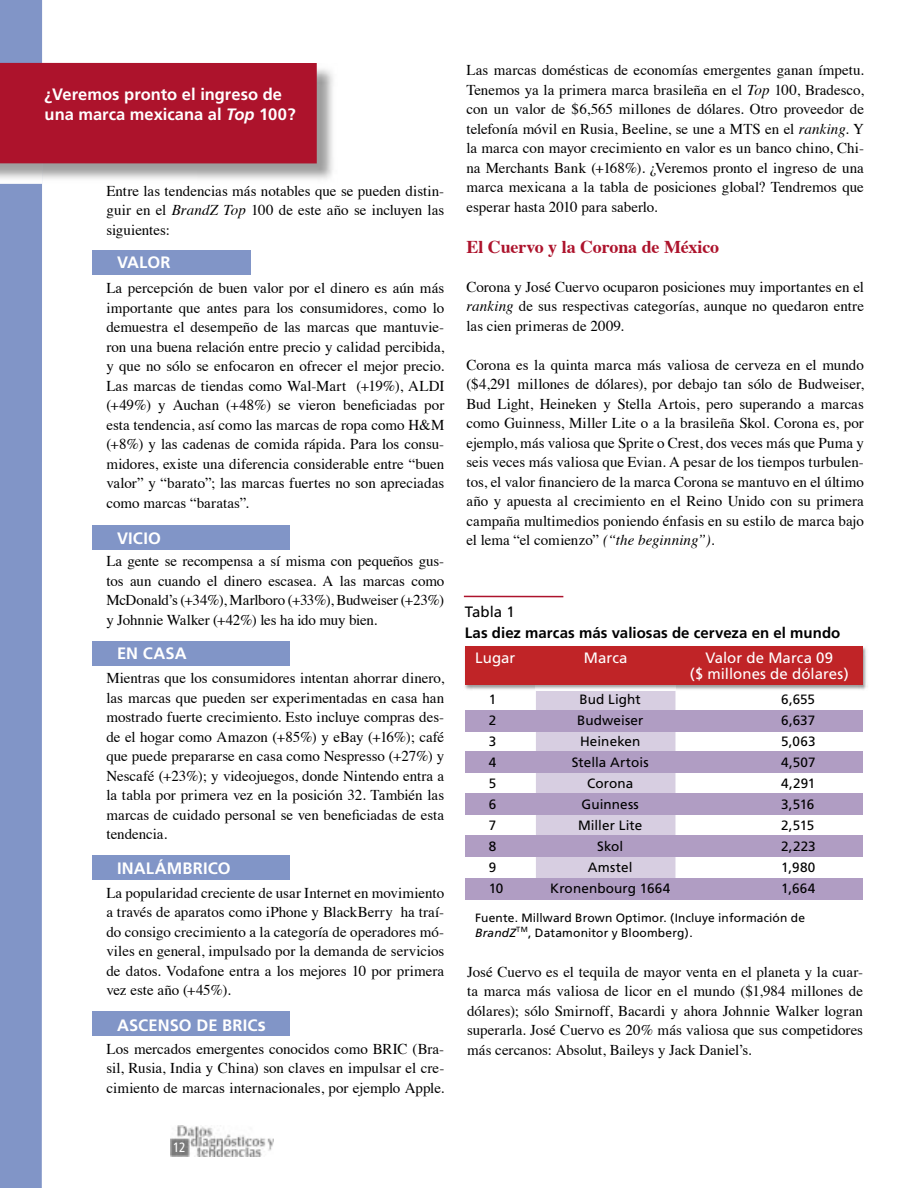
<style>
.page{position:relative;width:918px;height:1188px;background:#fff}
.page>*{position:absolute;margin:0;border:0;box-sizing:border-box;transform-origin:0 0}
.t1{font:700 18px "Times";letter-spacing:-.01em;color:#ad132c}
.t2{font:700 16.5px/19.5px "Frutiger";letter-spacing:.005em;color:#fff}
.t3{font:15px/19.5px "Times";color:#000;text-align:justify}
.t4{font:15px/16.5px "Frutiger";color:#fff;text-align:center}
.t5{font:700 15px "Frutiger";letter-spacing:.005em;color:#000}
.t6{font:15px "Frutiger";color:#000}
.t7{font:13.5px "Frutiger";letter-spacing:.005em;color:#000}
.t8{font:condensed 13.5px "Frutiger";color:#fff}
.t9{font:12px/14.4px "Frutiger";letter-spacing:.01em;color:#000}
.s1{font-style:italic}
.s2{font-size:18px}
</style>
<div class="page">
<img style="left:171px;top:1126px;width:102px;height:30px">
<div style="left:0;top:0;width:42px;height:1188px;background:#8195c7"></div>
<img style="left:42px;top:69px;width:291px;height:112px">
<img style="left:0;top:163px;width:42px;height:21px">
<div style="left:0;top:63px;width:317px;height:100px;background:#ad132c"></div>
<div style="left:92px;top:250px;width:159px;height:24px;background:#8195c7"></div>
<div style="left:92px;top:525px;width:198px;height:25px;background:#8195c7"></div>
<div style="left:92px;top:641px;width:198px;height:25px;background:#8195c7"></div>
<div style="left:92px;top:855px;width:198px;height:25px;background:#8195c7"></div>
<div style="left:92px;top:1012px;width:198px;height:24px;background:#8195c7"></div>
<div style="left:465px;top:710px;width:398px;height:21px;background:#b09dc3"></div>
<div style="left:465px;top:751px;width:398px;height:21px;background:#b09dc3"></div>
<div style="left:465px;top:793px;width:398px;height:21px;background:#b09dc3"></div>
<div style="left:465px;top:836px;width:398px;height:21px;background:#b09dc3"></div>
<div style="left:465px;top:878px;width:398px;height:21px;background:#b09dc3"></div>
<div style="left:536px;top:691px;width:139px;height:209px;background:#d7cee1"></div>
<div style="left:536px;top:710px;width:139px;height:21px;background:#b09dc3"></div>
<div style="left:536px;top:751px;width:139px;height:21px;background:#b09dc3"></div>
<div style="left:536px;top:793px;width:139px;height:21px;background:#b09dc3"></div>
<div style="left:536px;top:836px;width:139px;height:21px;background:#b09dc3"></div>
<div style="left:536px;top:878px;width:139px;height:21px;background:#b09dc3"></div>
<img style="left:465px;top:646px;width:403px;height:44px">
<img style="left:536px;top:685px;width:139px;height:5px">
<div style="left:465px;top:647px;width:398px;height:38px;background:#c02427"></div>
<hr style="left:464px;top:596px;width:99px;height:1px;background:#ad132c">
<p class="t2" style="left:45px;top:85px;width:253px">¿Veremos pronto el ingreso de una marca mexicana al <span class="s1">Top</span> 100?</p>
<p class="t3" style="left:106px;top:180px;width:340px">Entre las tendencias más notables que se pueden distin&shy;guir en el <span class="s1">BrandZ Top</span> 100 de este año se incluyen las siguientes:</p>
<p class="t2" style="left:117px;top:253px;width:55px">VALOR</p>
<p class="t3" style="left:106px;top:277px;width:339px">La percepción de buen valor por el dinero es aún más importante que antes para los consumidores, como lo demuestra el desempeño de las marcas que mantuvie&shy;ron una buena relación entre precio y calidad percibida, y que no sólo se enfocaron en ofrecer el mejor precio.<br>Las marcas de tiendas como Wal-Mart (+19%), ALDI (+49%) y Auchan (+48%) se vieron beneficiadas por esta tendencia, así como las marcas de ropa como H&amp;M (+8%) y las cadenas de comida rápida. Para los consu&shy;midores, existe una diferencia considerable entre “buen valor” y “barato”; las marcas fuertes no son apreciadas como marcas “baratas”.</p>
<p class="t2" style="left:117px;top:528px;width:45px">VICIO</p>
<p class="t3" style="left:106px;top:550px;width:339px">La gente se recompensa a sí misma con pequeños gus&shy;tos aun cuando el dinero escasea. A las marcas como McDonald’s (+34%), Marlboro (+33%), Budweiser (+23%) y Johnnie Walker (+42%) les ha ido muy bien.</p>
<p class="t2" style="left:117px;top:644px;width:71px">EN CASA</p>
<p class="t3" style="left:106px;top:667px;width:339px">Mientras que los consumidores intentan ahorrar dinero, las marcas que pueden ser experimentadas en casa han mostrado fuerte crecimiento. Esto incluye compras des&shy;de el hogar como Amazon (+85%) y eBay (+16%); café que puede prepararse en casa como Nespresso (+27%) y Nescafé (+23%); y videojuegos, donde Nintendo entra a la tabla por primera vez en la posición 32. También las marcas de cuidado personal se ven beneficiadas de esta tendencia.</p>
<p class="t2" style="left:117px;top:858px;width:115px">INALÁMBRICO</p>
<p class="t3" style="left:106px;top:882px;width:339px">La popularidad creciente de usar Internet en movimiento a través de aparatos como iPhone y BlackBerry ha traí&shy;do consigo crecimiento a la categoría de operadores mó&shy;viles en general, impulsado por la demanda de servicios de datos. Vodafone entra a los mejores 10 por primera vez este año (+45%).</p>
<p class="t2" style="left:117px;top:1016px;width:150px">ASCENSO DE BRIC<span class="s2">s</span></p>
<p class="t3" style="left:106px;top:1038px;width:339px">Los mercados emergentes conocidos como BRIC (Bra&shy;sil, Rusia, India y China) son claves en impulsar el cre&shy;cimiento de marcas internacionales, por ejemplo Apple.</p>
<p class="t8" style="left:173px;top:1140px;width:14px">12</p>
<p class="t3" style="left:466px;top:59px;width:399px">Las marcas domésticas de economías emergentes ganan ímpetu.<br>Tenemos ya la primera marca brasileña en el <span class="s1">Top</span> 100, Bradesco, con un valor de $6,565 millones de dólares. Otro proveedor de telefonía móvil en Rusia, Beeline, se une a MTS en el <span class="s1">ranking.</span> Y la marca con mayor crecimiento en valor es un banco chino, Chi&shy;na Merchants Bank (+168%). ¿Veremos pronto el ingreso de una marca mexicana a la tabla de posiciones global? Tendremos que esperar hasta 2010 para saberlo.</p>
<p class="t1" style="left:466px;top:229px;width:254px">El Cuervo y la Corona de México</p>
<p class="t3" style="left:466px;top:276px;width:399px">Corona y José Cuervo ocuparon posiciones muy importantes en el <span class="s1">ranking</span> de sus respectivas categorías, aunque no quedaron entre las cien primeras de 2009.</p>
<p class="t3" style="left:466px;top:354px;width:399px">Corona es la quinta marca más valiosa de cerveza en el mundo ($4,291 millones de dólares), por debajo tan sólo de Budweiser, Bud Light, Heineken y Stella Artois, pero superando a marcas como Guinness, Miller Lite o a la brasileña Skol. Corona es, por ejemplo, más valiosa que Sprite o Crest, dos veces más que Puma y seis veces más valiosa que Evian. A pesar de los tiempos turbulen&shy;tos, el valor financiero de la marca Corona se mantuvo en el último año y apuesta al crecimiento en el Reino Unido con su primera campaña multimedios poniendo énfasis en su estilo de marca bajo el lema “el comienzo” <span class="s1">(“the beginning”).</span></p>
<p class="t6" style="left:465px;top:603px;width:51px">Tabla 1</p>
<p class="t5" style="left:465px;top:624px;width:377px">Las diez marcas más valiosas de cerveza en el mundo</p>
<p class="t4" style="left:475px;top:649px;width:42px">Lugar</p>
<p class="t4" style="left:584px;top:649px;width:45px">Marca</p>
<p class="t4" style="left:690px;top:649px;width:160px">Valor de Marca 09<br>($ millones de dólares)</p>
<p class="t7" style="left:489px;top:692px;width:9px">1</p>
<p class="t7" style="left:580px;top:692px;width:63px">Bud Light</p>
<p class="t7" style="left:781px;top:692px;width:35px">6,655</p>
<p class="t7" style="left:489px;top:713px;width:9px">2</p>
<p class="t7" style="left:577px;top:713px;width:68px">Budweiser</p>
<p class="t7" style="left:781px;top:713px;width:36px">6,637</p>
<p class="t7" style="left:489px;top:734px;width:9px">3</p>
<p class="t7" style="left:580px;top:734px;width:62px">Heineken</p>
<p class="t7" style="left:781px;top:734px;width:36px">5,063</p>
<p class="t7" style="left:489px;top:755px;width:9px">4</p>
<p class="t7" style="left:572px;top:755px;width:78px">Stella Artois</p>
<p class="t7" style="left:781px;top:755px;width:36px">4,507</p>
<p class="t7" style="left:489px;top:776px;width:9px">5</p>
<p class="t7" style="left:587px;top:776px;width:48px">Corona</p>
<p class="t7" style="left:781px;top:776px;width:36px">4,291</p>
<p class="t7" style="left:489px;top:797px;width:9px">6</p>
<p class="t7" style="left:582px;top:797px;width:59px">Guinness</p>
<p class="t7" style="left:781px;top:797px;width:35px">3,516</p>
<p class="t7" style="left:489px;top:818px;width:9px">7</p>
<p class="t7" style="left:578px;top:818px;width:66px">Miller Lite</p>
<p class="t7" style="left:781px;top:818px;width:35px">2,515</p>
<p class="t7" style="left:489px;top:839px;width:9px">8</p>
<p class="t7" style="left:597px;top:839px;width:28px">Skol</p>
<p class="t7" style="left:781px;top:839px;width:36px">2,223</p>
<p class="t7" style="left:489px;top:860px;width:9px">9</p>
<p class="t7" style="left:588px;top:860px;width:46px">Amstel</p>
<p class="t7" style="left:781px;top:860px;width:36px">1,980</p>
<p class="t7" style="left:489px;top:881px;width:16px">10</p>
<p class="t7" style="left:550px;top:881px;width:122px">Kronenbourg 1664</p>
<p class="t7" style="left:781px;top:881px;width:36px">1,664</p>
<p class="t9" style="left:475px;top:911px;width:331px">Fuente. Millward Brown Optimor. (Incluye información de<br><span class="s1">BrandZ</span><sup>TM</sup>, Datamonitor y Bloomberg).</p>
<p class="t3" style="left:467px;top:961px;width:397px">José Cuervo es el tequila de mayor venta en el planeta y la cuar&shy;ta marca más valiosa de licor en el mundo ($1,984 millones de dólares); sólo Smirnoff, Bacardi y ahora Johnnie Walker logran superarla. José Cuervo es 20% más valiosa que sus competidores más cercanos: Absolut, Baileys y Jack Daniel’s.</p>
</div>
